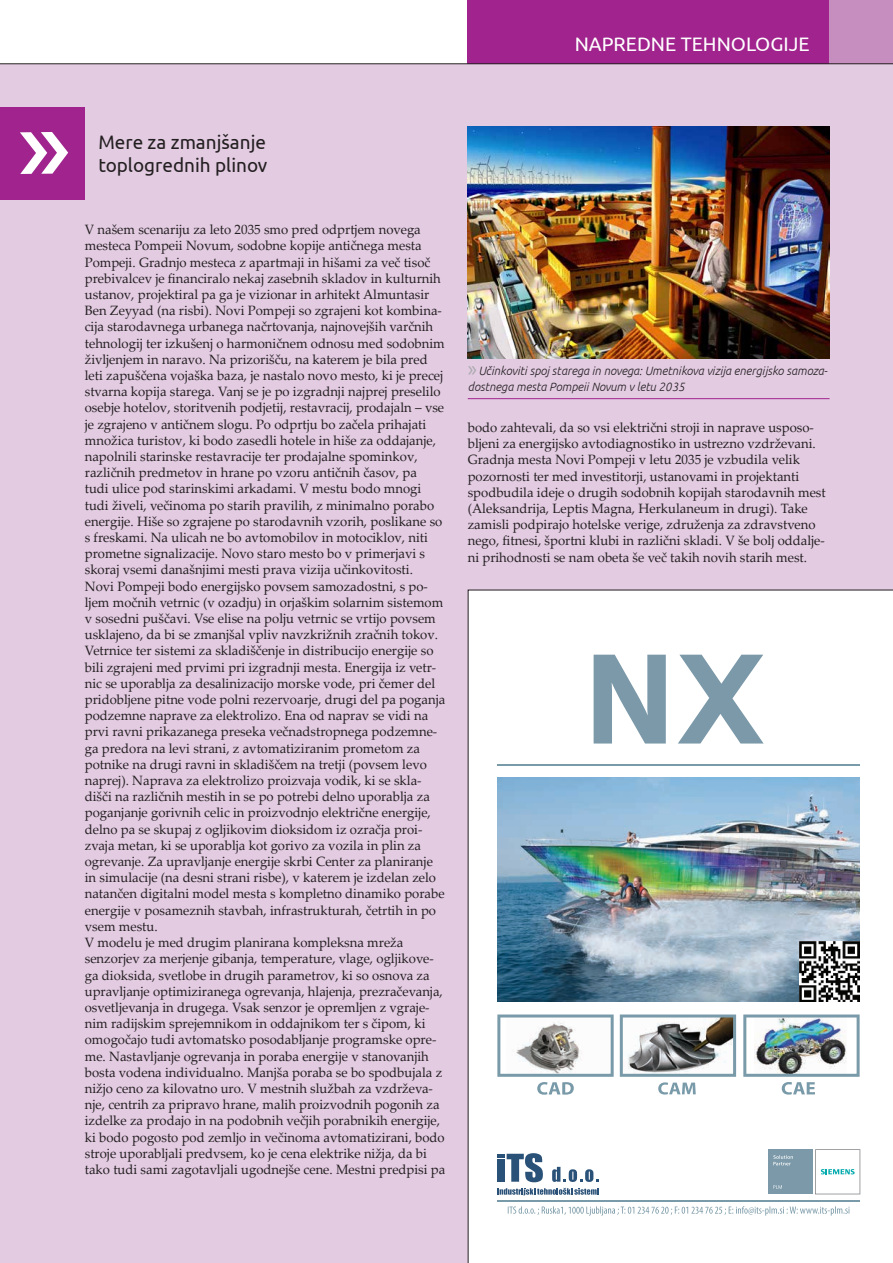
<style>
.page{position:relative;width:893px;height:1263px;background:#fff}
.page>*{position:absolute;margin:0;border:0;box-sizing:border-box;transform-origin:0 0}
.t1{font:19.5px/23.4px "Ubuntu";color:#231f20}
.t2{font:19.5px "Ubuntu";color:#fff}
.t3{font:13.5px/16.2px "Palatino Linotype";color:#231f20}
.t4{font:italic 300 12px/16.5px "Ubuntu";color:#231f20}
.s1{font-family:"Myriad Pro";font-weight:400;font-style:normal;font-size:22.5px;color:#a8a9ad}
</style>
<div class="page">
<div style="left:829px;top:0;width:64px;height:64px;background:#c68ebf"></div>
<div style="left:468px;top:0;width:361px;height:64px;background:#a0238e"></div>
<div style="left:0;top:64px;width:893px;height:1199px;background:#e3cbe2"></div>
<img style="left:468px;top:590px;width:425px;height:673px">
<div style="left:0;top:107px;width:85px;height:92px;background:#a0238e"></div>
<img style="left:468px;top:127px;width:362px;height:231px">
<hr style="left:468px;top:398px;width:362px;height:1px;background:#a0238e">
<hr style="left:0;top:63px;width:893px;height:1px;background:#231f20">
<h1 class="t2" style="left:575px;top:32px;width:237px">NAPREDNE TEHNOLOGIJE</h1>
<h1 class="t1" style="left:98px;top:130px;width:171px">Mere za zmanjšanje toplogrednih plinov</h1>
<p class="t3" style="left:85px;top:221px;width:362px">V našem scenariju za leto 2035 smo pred odprtjem novega mesteca Pompeii Novum, sodobne kopije antičnega mesta Pompeji. Gradnjo mesteca z apartmaji in hišami za več tisoč prebivalcev je financiralo nekaj zasebnih skladov in kulturnih ustanov, projektiral pa ga je vizionar in arhitekt Almuntasir Ben Zeyyad (na risbi). Novi Pompeji so zgrajeni kot kombina&shy;cija starodavnega urbanega načrtovanja, najnovejših varčnih tehnologij ter izkušenj o harmoničnem odnosu med sodobnim življenjem in naravo. Na prizorišču, na katerem je bila pred leti zapuščena vojaška baza, je nastalo novo mesto, ki je precej stvarna kopija starega. Vanj se je po izgradnji najprej preselilo osebje hotelov, storitvenih podjetij, restavracij, prodajaln – vse je zgrajeno v antičnem slogu. Po odprtju bo začela prihajati množica turistov, ki bodo zasedli hotele in hiše za oddajanje, napolnili starinske restavracije ter prodajalne spominkov, različnih predmetov in hrane po vzoru antičnih časov, pa<br>tudi ulice pod starinskimi arkadami. V mestu bodo mnogi tudi živeli, večinoma po starih pravilih, z minimalno porabo energije. Hiše so zgrajene po starodavnih vzorih, poslikane so s freskami. Na ulicah ne bo avtomobilov in motociklov, niti prometne signalizacije. Novo staro mesto bo v primerjavi s skoraj vsemi današnjimi mesti prava vizija učinkovitosti.<br>Novi Pompeji bodo energijsko povsem samozadostni, s po&shy;ljem močnih vetrnic (v ozadju) in orjaškim solarnim sistemom v sosedni puščavi. Vse elise na polju vetrnic se vrtijo povsem usklajeno, da bi se zmanjšal vpliv navzkrižnih zračnih tokov.<br>Vetrnice ter sistemi za skladiščenje in distribucijo energije so bili zgrajeni med prvimi pri izgradnji mesta. Energija iz vetr&shy;nic se uporablja za desalinizacijo morske vode, pri čemer del pridobljene pitne vode polni rezervoarje, drugi del pa poganja podzemne naprave za elektrolizo. Ena od naprav se vidi na prvi ravni prikazanega preseka večnadstropnega podzemne&shy;ga predora na levi strani, z avtomatiziranim prometom za potnike na drugi ravni in skladiščem na tretji (povsem levo naprej). Naprava za elektrolizo proizvaja vodik, ki se skla&shy;dišči na različnih mestih in se po potrebi delno uporablja za poganjanje gorivnih celic in proizvodnjo električne energije, delno pa se skupaj z ogljikovim dioksidom iz ozračja proi&shy;zvaja metan, ki se uporablja kot gorivo za vozila in plin za ogrevanje. Za upravljanje energije skrbi Center za planiranje in simulacije (na desni strani risbe), v katerem je izdelan zelo natančen digitalni model mesta s kompletno dinamiko porabe energije v posameznih stavbah, infrastrukturah, četrtih in po vsem mestu.<br>V modelu je med drugim planirana kompleksna mreža senzorjev za merjenje gibanja, temperature, vlage, ogljikove&shy;ga dioksida, svetlobe in drugih parametrov, ki so osnova za upravljanje optimiziranega ogrevanja, hlajenja, prezračevanja, osvetljevanja in drugega. Vsak senzor je opremljen z vgraje&shy;nim radijskim sprejemnikom in oddajnikom ter s čipom, ki omogočajo tudi avtomatsko posodabljanje programske opre&shy;me. Nastavljanje ogrevanja in poraba energije v stanovanjih bosta vodena individualno. Manjša poraba se bo spodbujala z nižjo ceno za kilovatno uro. V mestnih službah za vzdrževa&shy;nje, centrih za pripravo hrane, malih proizvodnih pogonih za izdelke za prodajo in na podobnih večjih porabnikih energije, ki bodo pogosto pod zemljo in večinoma avtomatizirani, bodo stroje uporabljali predvsem, ko je cena elektrike nižja, da bi tako tudi sami zagotavljali ugodnejše cene. Mestni predpisi pa</p>
<p class="t4" style="left:468px;top:362px;width:361px"><span class="s1">»</span>Učinkoviti spoj starega in novega: Umetnikova vizija energijsko samoza&shy;dostnega mesta Pompeii Novum v letu 2035</p>
<p class="t3" style="left:468px;top:419px;width:359px">bodo zahtevali, da so vsi električni stroji in naprave usposo&shy;bljeni za energijsko avtodiagnostiko in ustrezno vzdrževani.<br>Gradnja mesta Novi Pompeji v letu 2035 je vzbudila velik pozornosti ter med investitorji, ustanovami in projektanti spodbudila ideje o drugih sodobnih kopijah starodavnih mest (Aleksandrija, Leptis Magna, Herkulaneum in drugi). Take zamisli podpirajo hotelske verige, združenja za zdravstveno nego, fitnesi, športni klubi in različni skladi. V še bolj oddalje&shy;ni prihodnosti se nam obeta še več takih novih starih mest.</p>
</div>
